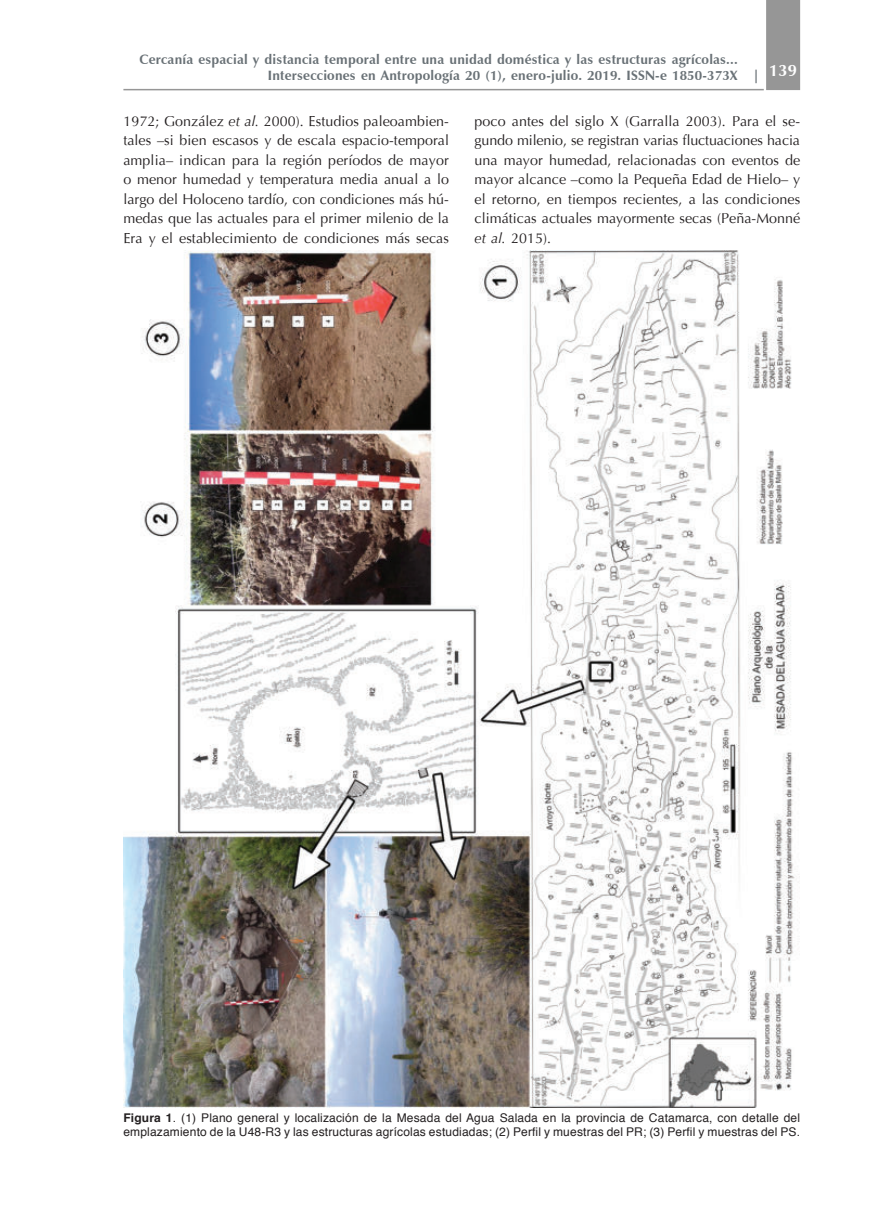
<style>
.page{position:relative;width:881px;height:1229px;background:#fff}
.page>*{position:absolute;margin:0;border:0;box-sizing:border-box;transform-origin:0 0}
.t1{font:700 16.5px "Zapf Humanist 601 BT";color:#fff}
.t2{font:14.25px/19.5px "Optima";letter-spacing:.005em;color:#231f20;text-align:justify}
.t3{font:700 13.5px/16.5px "Zapf Humanist 601 BT";letter-spacing:.015em;color:#697176;text-align:right}
.t4{font:12px/14.4px "Helvetica";letter-spacing:.015em;color:#231f20}
.s1{font-style:italic}
.s2{font-weight:700}
</style>
<div class="page">
<hr style="left:123px;top:89px;width:640px;height:1px;background:#969696">
<div style="left:766px;top:0;width:33px;height:90px;background:#969696"></div>
<img style="left:123px;top:251px;width:676px;height:856px">
<p class="t3" style="left:140px;top:52px;width:599px">Cercanía espacial y distancia temporal entre una unidad doméstica y las estructuras agrícolas...<br>Intersecciones en Antropología 20 (1), enero-julio. 2019. ISSN-e 1850-373X</p>
<p class="t2" style="left:474px;top:111px;width:327px">poco antes del siglo X (Garralla 2003). Para el se&shy;gundo milenio, se registran varias fluctuaciones hacia una mayor humedad, relacionadas con eventos de mayor alcance –como la Pequeña Edad de Hielo– y el retorno, en tiempos recientes, a las condiciones climáticas actuales mayormente secas (Peña-Monné <span class="s1">et al.</span> 2015).</p>
<p class="t1" style="left:752px;top:63px;width:45px"><sub>|</sub> 139</p>
<p class="t2" style="left:123px;top:111px;width:327px">1972; González <span class="s1">et al.</span> 2000). Estudios paleoambien&shy;tales –si bien escasos y de escala espacio-temporal amplia– indican para la región períodos de mayor o menor humedad y temperatura media anual a lo largo del Holoceno tardío, con condiciones más hú&shy;medas que las actuales para el primer milenio de la Era y el establecimiento de condiciones más secas</p>
<p class="t4" style="left:123px;top:1111px;width:678px"><span class="s2">Figura 1</span>. (1) Plano general y localización de la Mesada del Agua Salada en la provincia de Catamarca, con detalle del emplazamiento de la U48-R3 y las estructuras agrícolas estudiadas; (2) Perfil y muestras del PR; (3) Perfil y muestras del PS.</p>
</div>
